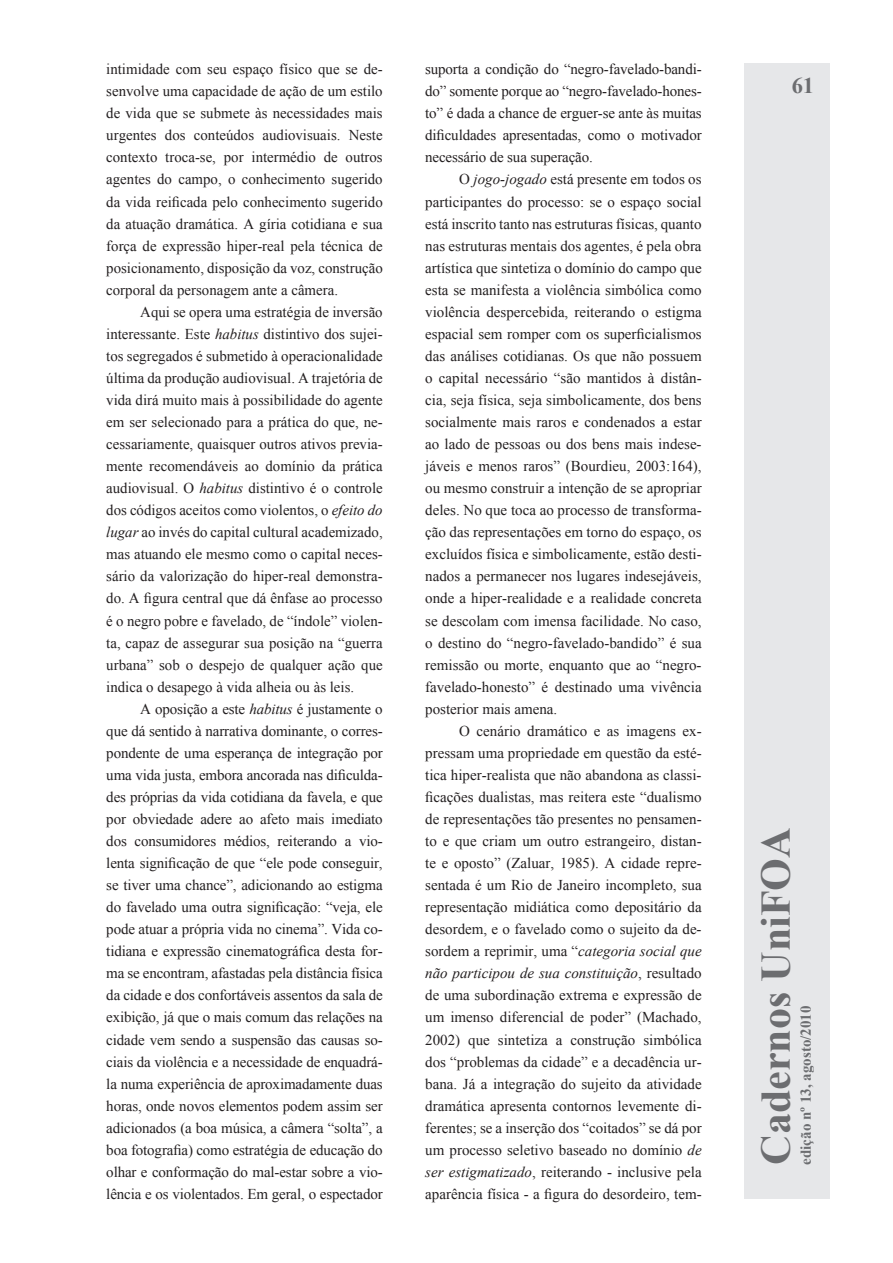
<style>
.page{position:relative;width:893px;height:1263px;background:#fff}
.page>*{position:absolute;margin:0;border:0;box-sizing:border-box;transform-origin:0 0}
.t1{font:700 42px "Times New Roman";color:#6c6d70}
.t2{font:700 22.5px "Times New Roman";color:#6c6d70}
.t3{font:15px/22px "Times New Roman";color:#231f20;text-align:justify}
.t4{font:700 15px "Times New Roman";color:#6c6d70}
.s1{font-style:italic}
</style>
<div class="page">
<div style="left:744px;top:64px;width:85px;height:1135px;background:#e6e7e9"></div>
<p class="t3" style="left:106px;top:58px;width:278px">intimidade com seu espaço físico que se de&shy;senvolve uma capacidade de ação de um estilo de vida que se submete às necessidades mais urgentes dos conteúdos audiovisuais. Neste contexto troca-se, por intermédio de outros agentes do campo, o conhecimento sugerido da vida reificada pelo conhecimento sugerido da atuação dramática. A gíria cotidiana e sua força de expressão hiper-real pela técnica de posicionamento, disposição da voz, construção corporal da personagem ante a câmera.</p>
<p class="t3" style="left:106px;top:300px;width:278px;text-indent:34px">Aqui se opera uma estratégia de inversão interessante. Este <span class="s1">habitus</span> distintivo dos sujei&shy;tos segregados é submetido à operacionalidade última da produção audiovisual. A trajetória de vida dirá muito mais à possibilidade do agente em ser selecionado para a prática do que, ne&shy;cessariamente, quaisquer outros ativos previa&shy;mente recomendáveis ao domínio da prática audiovisual. O <span class="s1">habitus</span> distintivo é o controle dos códigos aceitos como violentos, o <span class="s1">efeito do lugar</span> ao invés do capital cultural academizado, mas atuando ele mesmo como o capital neces&shy;sário da valorização do hiper-real demonstra&shy;do. A figura central que dá ênfase ao processo é o negro pobre e favelado, de “índole” violen&shy;ta, capaz de assegurar sua posição na “guerra urbana” sob o despejo de qualquer ação que indica o desapego à vida alheia ou às leis.</p>
<p class="t3" style="left:106px;top:697px;width:278px;text-indent:34px">A oposição a este <span class="s1">habitus</span> é justamente o que dá sentido à narrativa dominante, o corres&shy;pondente de uma esperança de integração por uma vida justa, embora ancorada nas dificulda&shy;des próprias da vida cotidiana da favela, e que por obviedade adere ao afeto mais imediato dos consumidores médios, reiterando a vio&shy;lenta significação de que “ele pode conseguir, se tiver uma chance”, adicionando ao estigma do favelado uma outra significação: “veja, ele pode atuar a própria vida no cinema”. Vida co&shy;tidiana e expressão cinematográfica desta for&shy;ma se encontram, afastadas pela distância física da cidade e dos confortáveis assentos da sala de exibição, já que o mais comum das relações na cidade vem sendo a suspensão das causas so&shy;ciais da violência e a necessidade de enquadrá&shy;la numa experiência de aproximadamente duas horas, onde novos elementos podem assim ser adicionados (a boa música, a câmera “solta”, a boa fotografia) como estratégia de educação do olhar e conformação do mal-estar sobre a vio&shy;lência e os violentados. Em geral, o espectador</p>
<p class="t3" style="left:425px;top:58px;width:278px">suporta a condição do “negro-favelado-bandi&shy;do” somente porque ao “negro-favelado-hones&shy;to” é dada a chance de erguer-se ante às muitas dificuldades apresentadas, como o motivador necessário de sua superação.</p>
<p class="t3" style="left:425px;top:168px;width:278px;text-indent:34px">O <span class="s1">jogo-jogado</span> está presente em todos os participantes do processo: se o espaço social está inscrito tanto nas estruturas físicas, quanto nas estruturas mentais dos agentes, é pela obra artística que sintetiza o domínio do campo que esta se manifesta a violência simbólica como violência despercebida, reiterando o estigma espacial sem romper com os superficialismos das análises cotidianas. Os que não possuem o capital necessário “são mantidos à distân&shy;cia, seja física, seja simbolicamente, dos bens socialmente mais raros e condenados a estar ao lado de pessoas ou dos bens mais indese&shy;jáveis e menos raros” (Bourdieu, 2003:164), ou mesmo construir a intenção de se apropriar deles. No que toca ao processo de transforma&shy;ção das representações em torno do espaço, os excluídos física e simbolicamente, estão desti&shy;nados a permanecer nos lugares indesejáveis, onde a hiper-realidade e a realidade concreta se descolam com imensa facilidade. No caso, o destino do “negro-favelado-bandido” é sua remissão ou morte, enquanto que ao “negro&shy;favelado-honesto” é destinado uma vivência posterior mais amena.</p>
<p class="t3" style="left:425px;top:719px;width:278px;text-indent:34px">O cenário dramático e as imagens ex&shy;pressam uma propriedade em questão da esté&shy;tica hiper-realista que não abandona as classi&shy;ficações dualistas, mas reitera este “dualismo de representações tão presentes no pensamen&shy;to e que criam um outro estrangeiro, distan&shy;te e oposto” (Zaluar, 1985). A cidade repre&shy;sentada é um Rio de Janeiro incompleto, sua representação midiática como depositário da desordem, e o favelado como o sujeito da de&shy;sordem a reprimir, uma “<span class="s1">categoria social que não participou de sua constituição</span>, resultado de uma subordinação extrema e expressão de um imenso diferencial de poder” (Machado, 2002) que sintetiza a construção simbólica dos “problemas da cidade” e a decadência ur&shy;bana. Já a integração do sujeito da atividade dramática apresenta contornos levemente di&shy;ferentes; se a inserção dos “coitados” se dá por um processo seletivo baseado no domínio <span class="s1">de ser estigmatizado</span>, reiterando - inclusive pela aparência física - a figura do desordeiro, tem-</p>
<h2 class="t2" style="left:792px;top:70px;width:24px">61</h2>
<h1 class="t1" style="left:747px;top:1165px;width:339px;rotate:-90deg">Cadernos UniFOA</h1>
<p class="t4" style="left:795px;top:1165px;width:161px;rotate:-90deg">edição nº 13, agosto/2010</p>
</div>
